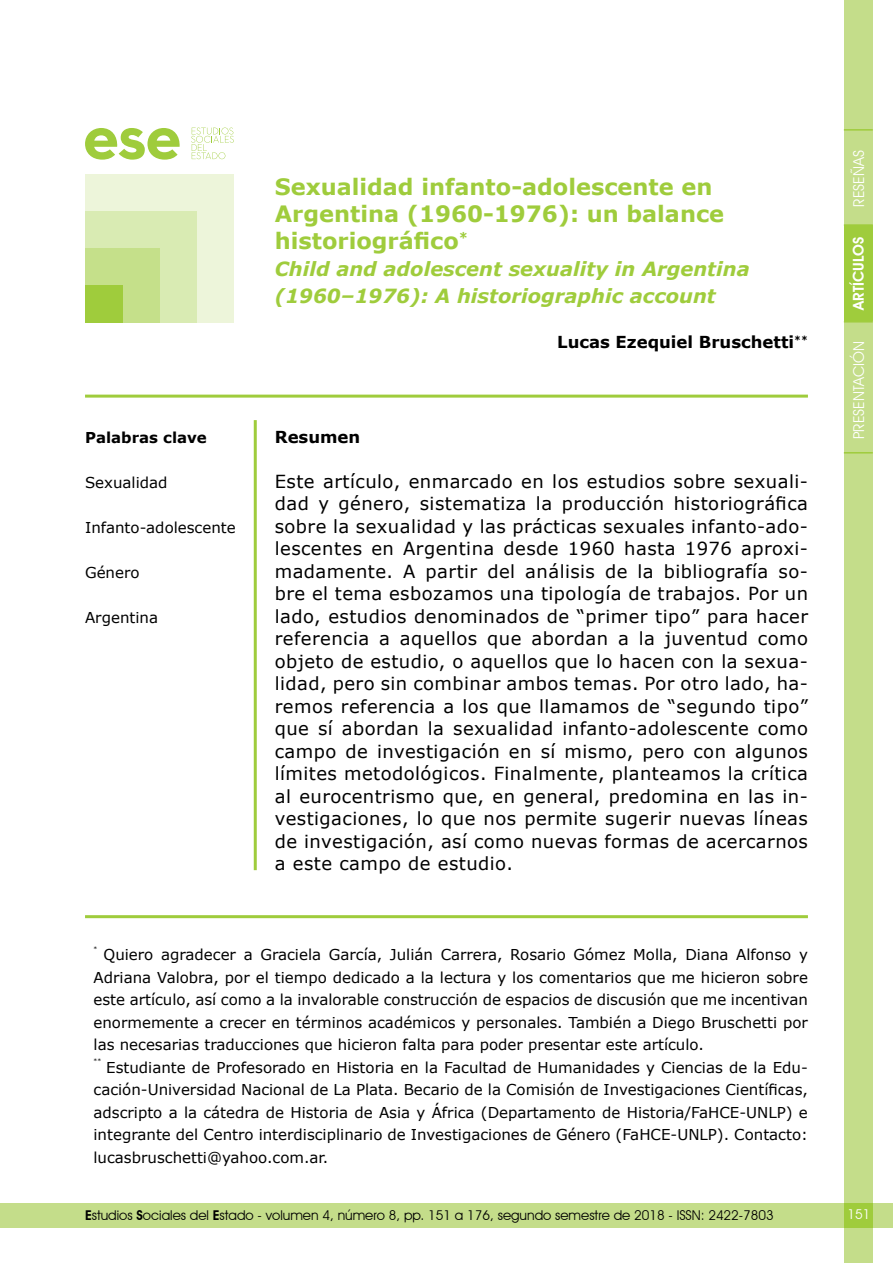
<style>
.page{position:relative;width:893px;height:1263px;background:#fff}
.page>*{position:absolute;margin:0;border:0;box-sizing:border-box;transform-origin:0 0}
.t1{font:700 22.5px/27px "Verdana";color:#9fcc3c}
.t2{font:italic 700 19.5px/27px "Verdana";color:#9fcc3c}
.t3{font:18px/22.5px "Verdana";letter-spacing:.025em;color:#000;text-align:justify}
.t4{font:700 16.5px "Verdana";color:#000}
.t5{font:15px/22.5px "Verdana";color:#000;text-align:justify}
.t6{font:15px "Avant Garde IT Cby BT";color:#fff}
.t7{font:700 15px "Verdana";color:#000}
.t8{font:600 15px "Avant Garde IT Cby BT";color:#fff}
.t9{font:13.5px "Avant Garde IT Cby BT";color:#000}
.t10{font:13.5px "Avant Garde IT Cby BT";color:#fff}
.t11{font:6.15px "Verdana";color:#000}
.s1{font-weight:600}
</style>
<div class="page">
<div style="left:844px;top:0;width:29px;height:1263px;background:#c4dd8a"></div>
<div style="left:844px;top:225px;width:29px;height:96px;background:#9fcc3c"></div>
<hr style="left:844px;top:224px;width:29px;height:2px;background:#9fcc3c">
<hr style="left:844px;top:129px;width:29px;height:2px;background:#9fcc3c">
<svg style="left:844px;top:452px;width:29px;height:1px"></svg>
<svg style="left:844px;top:321px;width:29px;height:1px"></svg>
<div style="left:0;top:1203px;width:893px;height:25px;background:#c4dd8a"></div>
<div style="left:844px;top:1203px;width:29px;height:25px;background:#9fcc3c"></div>
<hr style="left:85px;top:395px;width:723px;height:3px;background:#9fcc3c">
<hr style="left:85px;top:915px;width:723px;height:3px;background:#9fcc3c">
<hr style="left:254px;top:420px;width:3px;height:450px;background:#9fcc3c">
<svg style="left:85px;top:128px;width:95px;height:32px"></svg>
<div style="left:85px;top:175px;width:148px;height:148px;background:#edf5da"></div>
<div style="left:85px;top:212px;width:111px;height:111px;background:#d9ebb3"></div>
<div style="left:85px;top:249px;width:74px;height:74px;background:#c5e08a"></div>
<div style="left:85px;top:286px;width:37px;height:37px;background:#9fcc3c"></div>
<svg style="left:191px;top:128px;width:43px;height:31px"></svg>
<p class="t7" style="left:85px;top:426px;width:123px">Palabras clave</p>
<p class="t5" style="left:85px;top:471px;width:84px">Sexualidad</p>
<p class="t5" style="left:85px;top:516px;width:152px">Infanto-adolescente</p>
<p class="t5" style="left:85px;top:561px;width:56px">Género</p>
<p class="t5" style="left:85px;top:606px;width:74px">Argentina</p>
<p class="t1" style="left:275px;top:173px;width:451px">Sexualidad infanto-adolescente en<br>Argentina (1960-1976): un balance historiográfico<sup>*</sup></p>
<p class="t2" style="left:275px;top:255px;width:476px">Child and adolescent sexuality in Argentina (1960–1976): A historiographic account</p>
<p class="t4" style="left:557px;top:330px;width:252px">Lucas Ezequiel Bruschetti<sup>**</sup></p>
<p class="t4" style="left:275px;top:425px;width:87px">Resumen</p>
<p class="t3" style="left:275px;top:470px;width:535px">Este artículo, enmarcado en los estudios sobre sexuali&shy;dad y género, sistematiza la producción historiográfica sobre la sexualidad y las prácticas sexuales infanto-ado&shy;lescentes en Argentina desde 1960 hasta 1976 aproxi&shy;madamente. A partir del análisis de la bibliografía so&shy;bre el tema esbozamos una tipología de trabajos. Por un lado, estudios denominados de “primer tipo” para hacer referencia a aquellos que abordan a la juventud como objeto de estudio, o aquellos que lo hacen con la sexua&shy;lidad, pero sin combinar ambos temas. Por otro lado, ha&shy;remos referencia a los que llamamos de “segundo tipo” que sí abordan la sexualidad infanto-adolescente como campo de investigación en sí mismo, pero con algunos límites metodológicos. Finalmente, planteamos la crítica al eurocentrismo que, en general, predomina en las in&shy;vestigaciones, lo que nos permite sugerir nuevas líneas de investigación, así como nuevas formas de acercarnos a este campo de estudio.</p>
<p class="t11" style="left:94px;top:944px;width:5px">*</p>
<p class="t5" style="left:94px;top:943px;width:716px;text-indent:10px">Quiero agradecer a Graciela García, Julián Carrera, Rosario Gómez Molla, Diana Alfonso y Adriana Valobra, por el tiempo dedicado a la lectura y los comentarios que me hicieron sobre este artículo, así como a la invalorable construcción de espacios de discusión que me incentivan enormemente a crecer en términos académicos y personales. También a Diego Bruschetti por las necesarias traducciones que hicieron falta para poder presentar este artículo.</p>
<p class="t11" style="left:94px;top:1057px;width:9px">**</p>
<p class="t5" style="left:94px;top:1056px;width:716px;text-indent:13px">Estudiante de Profesorado en Historia en la Facultad de Humanidades y Ciencias de la Edu&shy;cación-Universidad Nacional de La Plata. Becario de la Comisión de Investigaciones Científicas, adscripto a la cátedra de Historia de Asia y África (Departamento de Historia/FaHCE-UNLP) e integrante del Centro interdisciplinario de Investigaciones de Género (FaHCE-UNLP). Contacto: lucasbruschetti@yahoo.com.ar.</p>
<p class="t6" style="left:850px;top:207px;width:58px;rotate:-90deg">RESEÑAS</p>
<p class="t8" style="left:850px;top:309px;width:74px;rotate:-90deg">ARTÍCULOS</p>
<p class="t6" style="left:850px;top:439px;width:99px;rotate:-90deg">PRESENTACIÓN</p>
<p class="t9" style="left:85px;top:1207px;width:690px"><span class="s1">E</span>studios <span class="s1">S</span>ociales del <span class="s1">E</span>stado - volumen 4, número 8, pp. 151 a 176, segundo semestre de 2018 - ISSN: 2422-7803</p>
<p class="t10" style="left:847px;top:1206px;width:24px">151</p>
</div>
